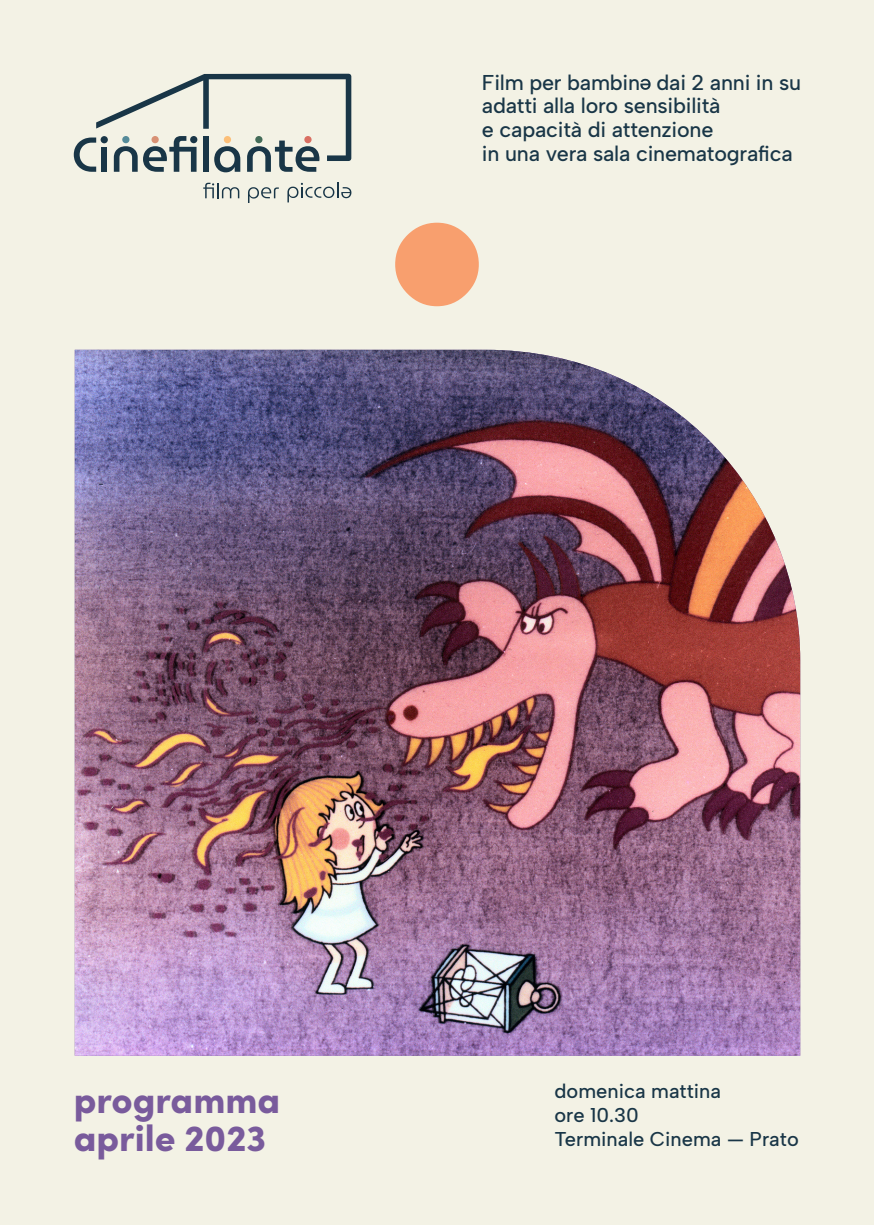
<style>
.page{position:relative;width:874px;height:1225px;background:#fff}
.page>*{position:absolute;margin:0;border:0;box-sizing:border-box;transform-origin:0 0}
.sottotitolo{font:900 36.8px "Sofia Pro";color:#795b9c}
.sottotitolo-2{font:500 21.4px "Albert Sans";letter-spacing:-.01em;color:#193647}
.info_fronte{font:500 20px "Albert Sans";color:#193647}
</style>
<div class="page">
<div style="left:0;top:0;width:873px;height:1225px;background:#f3f2e5"></div>
<svg style="left:640px;top:79px;width:10px;height:11px"></svg>
<svg style="left:395px;top:223px;width:83px;height:83px"></svg>
<svg style="left:74px;top:74px;width:277px;height:98px"></svg>
<svg style="left:203px;top:183px;width:36px;height:15px"></svg>
<svg style="left:248px;top:187px;width:31px;height:16px"></svg>
<svg style="left:287px;top:182px;width:64px;height:20px"></svg>
<img style="left:75px;top:350px;width:724px;height:705px">
<p class="sottotitolo-2" style="left:481px;top:69px;width:320px">Film per bambin dai 2 anni in su</p>
<p class="sottotitolo-2" style="left:481px;top:93px;width:240px">adatti alla loro sensibilità</p>
<p class="sottotitolo-2" style="left:481px;top:116px;width:233px">e capacità di attenzione</p>
<p class="sottotitolo-2" style="left:481px;top:140px;width:312px">in una vera sala cinematografica</p>
<p class="sottotitolo" style="left:74px;top:1071px;width:208px">programma</p>
<p class="sottotitolo" style="left:74px;top:1109px;width:194px">aprile 2023</p>
<p class="info_fronte" style="left:554px;top:1078px;width:168px">domenica mattina</p>
<p class="info_fronte" style="left:554px;top:1102px;width:86px">ore 10.30</p>
<p class="info_fronte" style="left:554px;top:1126px;width:246px">Terminale Cinema — Prato</p>
</div>
